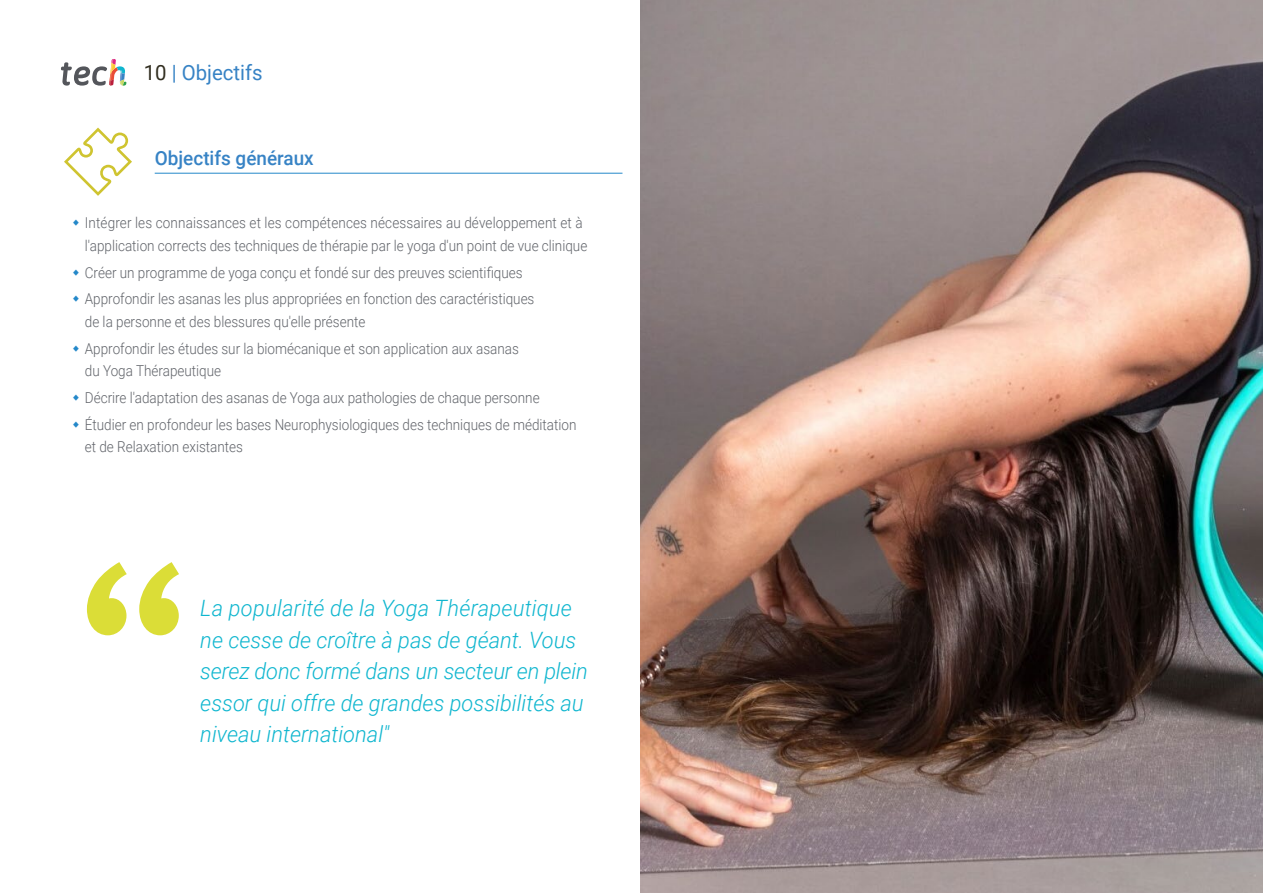
<style>
.page{position:relative;width:1263px;height:893px;background:#fff}
.page>*{position:absolute;margin:0;border:0;box-sizing:border-box;transform-origin:0 0}
.t1{font:italic 300 22.5px/31.5px "Roboto";color:#0fb6cf}
.t2{font:21px "Roboto";color:#3783c5}
.t3{font:500 19.5px "Roboto";color:#3783c5}
.t4{font:300 15px/26.7px "Roboto";color:#61646a;scale:.9 1}
.s1{color:#312e20}
</style>
<div class="page">
<hr style="left:155px;top:173px;width:467px;height:1px;background:#2488c9">
<svg style="left:64px;top:128px;width:68px;height:68px"></svg>
<img style="left:640px;top:0;width:623px;height:893px">
<svg style="left:61px;top:59px;width:65px;height:27px"></svg>
<svg style="left:87px;top:562px;width:92px;height:73px"></svg>
<h2 class="t2" style="left:144px;top:57px;width:120px"><span class="s1">10</span> | Objectifs</h2>
<h3 class="t3" style="left:155px;top:144px;width:160px">Objectifs généraux</h3>
<p class="t4" style="left:85px;top:211px;width:560px;line-height:22.5px">Intégrer les connaissances et les compétences nécessaires au développement et à l'application corrects des techniques de thérapie par le yoga d'un point de vue clinique</p>
<p class="t4" style="left:85px;top:258px;width:501px">Créer un programme de yoga conçu et fondé sur des preuves scientifiques<br>Approfondir les asanas les plus appropriées en fonction des caractéristiques</p>
<p class="t4" style="left:85px;top:307px;width:484px">de la personne et des blessures qu'elle présente<br>Approfondir les études sur la biomécanique et son application aux asanas</p>
<p class="t4" style="left:85px;top:357px;width:548px">du Yoga Thérapeutique<br>Décrire l'adaptation des asanas de Yoga aux pathologies de chaque personne<br>Étudier en profondeur les bases Neurophysiologiques des techniques de méditation</p>
<p class="t4" style="left:85px;top:433px;width:177px">et de Relaxation existantes</p>
<h1 class="t1" style="left:200px;top:591px;width:389px">La popularité de la Yoga Thérapeutique ne cesse de croître à pas de géant. Vous serez donc formé dans un secteur en plein essor qui offre de grandes possibilités au niveau international"</h1>
</div>
